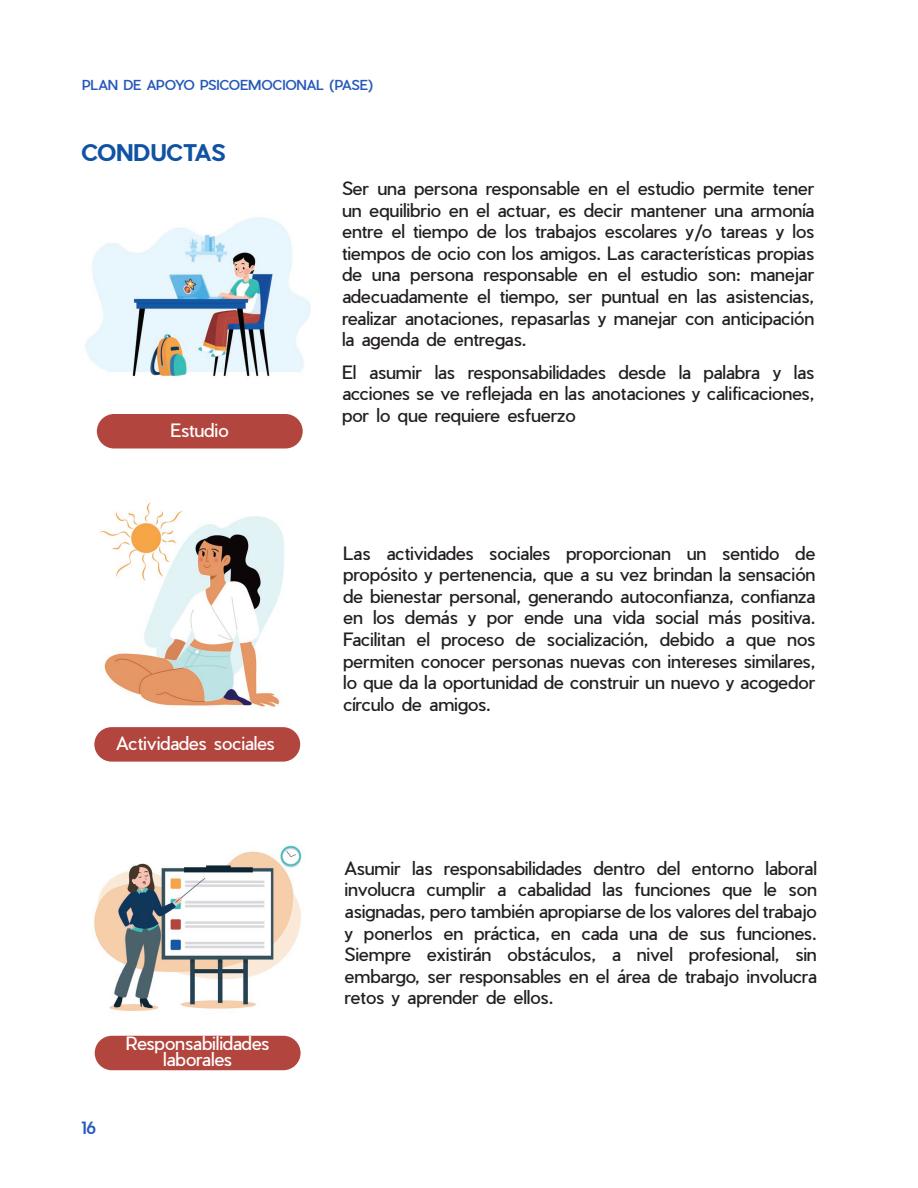
<style>
.page{position:relative;width:918px;height:1188px;background:#fff}
.page>*{position:absolute;margin:0;border:0;box-sizing:border-box;transform-origin:0 0}
.t1{font:700 22.5px "Pier Sans";letter-spacing:-.015em;color:#1153a3}
.t2{font:18px/21.6px "Pier Sans";letter-spacing:-.01em;color:#231f20;text-align:justify}
.t3{font:18px/16.5px "Pier Sans";letter-spacing:-.01em;color:#fff;text-align:center}
.t4{font:500 16.5px "Pier Sans";color:#2558bb}
.t5{font:500 13.5px "Pier Sans";letter-spacing:-.01em;color:#2558bb}
</style>
<div class="page">
<img style="left:85px;top:217px;width:226px;height:160px">
<div style="left:97px;top:414px;width:206px;height:34px;background:#b2463e;border-radius:17px"></div>
<img style="left:100px;top:502px;width:184px;height:205px">
<div style="left:94px;top:727px;width:206px;height:35px;background:#b2463e;border-radius:17px"></div>
<img style="left:94px;top:845px;width:208px;height:191px">
<div style="left:95px;top:1036px;width:206px;height:34px;background:#b2463e;border-radius:17px"></div>
<p class="t5" style="left:82px;top:76px;width:293px">PLAN DE APOYO PSICOEMOCIONAL (PASE)</p>
<p class="t1" style="left:81px;top:137px;width:146px">CONDUCTAS</p>
<p class="t3" style="left:170px;top:422px;width:60px">Estudio</p>
<p class="t3" style="left:116px;top:735px;width:160px">Actividades sociales</p>
<p class="t4" style="left:81px;top:1117px;width:17px">16</p>
<p class="t3" style="left:126px;top:1035px;width:145px">Responsabilidades laborales</p>
<p class="t2" style="left:342px;top:178px;width:474px">Ser una persona responsable en el estudio permite tener un equilibrio en el actuar, es decir mantener una armonía entre el tiempo de los trabajos escolares y/o tareas y los tiempos de ocio con los amigos. Las características propias de una persona responsable en el estudio son: manejar adecuadamente el tiempo, ser puntual en las asistencias, realizar anotaciones, repasarlas y manejar con anticipación la agenda de entregas.</p>
<p class="t2" style="left:342px;top:361px;width:474px">El asumir las responsabilidades desde la palabra y las acciones se ve reflejada en las anotaciones y calificaciones, por lo que requiere esfuerzo</p>
<p class="t2" style="left:343px;top:542px;width:474px">Las actividades sociales proporcionan un sentido de propósito y pertenencia, que a su vez brindan la sensación de bienestar personal, generando autoconfianza, confianza en los demás y por ende una vida social más positiva.<br>Facilitan el proceso de socialización, debido a que nos permiten conocer personas nuevas con intereses similares, lo que da la oportunidad de construir un nuevo y acogedor círculo de amigos.</p>
<p class="t2" style="left:345px;top:857px;width:474px">Asumir las responsabilidades dentro del entorno laboral involucra cumplir a cabalidad las funciones que le son asignadas, pero también apropiarse de los valores del trabajo y ponerlos en práctica, en cada una de sus funciones.<br>Siempre existirán obstáculos, a nivel profesional, sin embargo, ser responsables en el área de trabajo involucra retos y aprender de ellos.</p>
</div>
